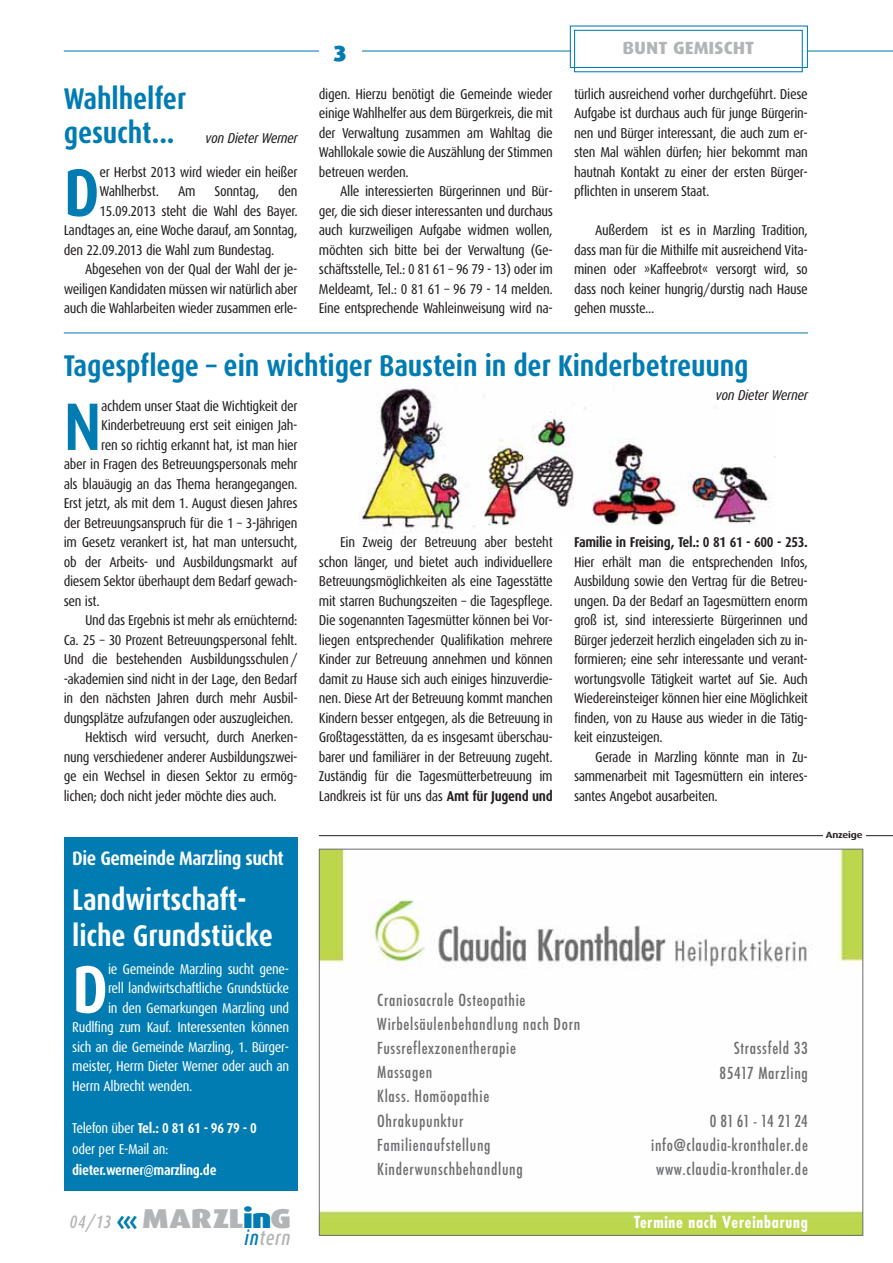
<style>
.page{position:relative;width:893px;height:1263px;background:#fff}
.page>*{position:absolute;margin:0;border:0;box-sizing:border-box;transform-origin:0 0}
.t1{font:700 67.2px "Dax Condensed";color:#007cb2}
.t2{font:700 67.2px "Dax Condensed";color:#fff}
.t3{font:700 30px "Dax Condensed";letter-spacing:-.005em;color:#007cb2}
.t4{font:700 30px/36px "Dax Condensed";letter-spacing:-.005em;color:#fff}
.t5{font:900 27.3px "Dax Wide";letter-spacing:-.015em;color:#b2b4b6}
.t6{font:22.5px "Dax Bold Caps";letter-spacing:-.03em;color:#b2b4b6}
.t7{font:22.5px "Dax Black Caps";color:#007cb2}
.t8{font:italic 500 20.7px "Dax Condensed";letter-spacing:.045em;color:#b2b4b6;scale:.91 1}
.t9{font:700 19.5px "Dax Condensed";letter-spacing:-.025em;color:#fff}
.t10{font:500 condensed 16.2px/24.2px "Futura";letter-spacing:.04em;color:#6d6e70;text-align:right}
.t11{font:700 condensed 16.2px "Futura";letter-spacing:.05em;color:#fff}
.t12{font:14.25px/19.5px "Dax Condensed";letter-spacing:-.025em;color:#231f20;text-align:justify}
.t13{font:14.25px/21px "Dax Condensed";letter-spacing:-.025em;color:#fff}
.t14{font:italic 14.25px "Dax Condensed";letter-spacing:-.025em;color:#231f20}
.t15{font:700 14.25px "Dax Condensed";letter-spacing:-.025em;color:#231f20}
.t16{font:700 14.25px "Dax Condensed";letter-spacing:-.025em;color:#fff}
.t17{font:700 9px "Dax Wide";letter-spacing:-.02em;color:#231f20}
.s1{font-weight:700;font-style:normal;font-size:30px;color:#007cb2}
.s2{font-weight:700}
.s3{font-family:"Dax Condensed";font-weight:500;font-style:italic;font-size:18px}
.s4{font-weight:700;font-size:28.5px;color:#007cb2}
.s5{color:#007cb2}
</style>
<div class="page">
<img style="left:361px;top:388px;width:415px;height:146px">
<hr style="left:64px;top:50px;width:829px;height:2px;background:#007cb2">
<svg style="left:569px;top:25px;width:239px;height:48px"></svg>
<div style="left:319px;top:30px;width:42px;height:42px;background:#fff"></div>
<hr style="left:64px;top:333px;width:744px;height:1px;background:#007cb2">
<img style="left:321px;top:851px;width:540px;height:383px">
<hr style="left:319px;top:835px;width:574px;height:1px;background:#231f20">
<div style="left:823px;top:831px;width:42px;height:11px;background:#fff"></div>
<div style="left:64px;top:837px;width:234px;height:354px;background:#007cb2"></div>
<h2 class="t3" style="left:64px;top:83px;width:124px">Wahlhelfer</h2>
<p class="t14" style="left:64px;top:131px;width:235px"><span class="s1">gesucht...</span> von Dieter Werner</p>
<h1 class="t1" style="left:64px;top:159px;width:37px">D</h1>
<p class="t12" style="left:100px;top:163px;width:200px">er Herbst 2013 wird wieder ein heißer<br>Wahlherbst.</p>
<p class="t12" style="left:178px;top:182px;width:19px">Am</p>
<p class="t12" style="left:215px;top:182px;width:46px">Sonntag,</p>
<p class="t12" style="left:278px;top:182px;width:21px">den</p>
<p class="t12" style="left:100px;top:202px;width:200px">15.09.2013 steht die Wahl des Bayer.</p>
<p class="t12" style="left:64px;top:221px;width:235px">Landtages an, eine Woche darauf, am Sonntag,</p>
<p class="t12" style="left:64px;top:241px;width:212px">den 22.09.2013 die Wahl zum Bundestag.</p>
<p class="t12" style="left:85px;top:260px;width:214px">Abgesehen von der Qual der Wahl der je-</p>
<p class="t12" style="left:64px;top:280px;width:235px">weiligen Kandidaten müssen wir natürlich aber</p>
<p class="t12" style="left:64px;top:299px;width:235px">auch die Wahlarbeiten wieder zusammen erle-</p>
<h3 class="t7" style="left:334px;top:37px;width:14px">3</h3>
<h3 class="t6" style="left:622px;top:33px;width:134px">bunt gemischt</h3>
<p class="t12" style="left:319px;top:85px;width:235px">digen. Hierzu benötigt die Gemeinde wieder einige Wahlhelfer aus dem Bürgerkreis, die mit der Verwaltung zusammen am Wahltag die Wahllokale sowie die Auszählung der Stimmen betreuen werden.</p>
<p class="t12" style="left:319px;top:182px;width:235px;text-indent:21px">Alle interessierten Bürgerinnen und Bür&shy;ger, die sich dieser interessanten und durchaus auch kurzweiligen Aufgabe widmen wollen, möchten sich bitte bei der Verwaltung (Ge&shy;schäftsstelle, Tel.: 0 81 61 – 96 79 - 13) oder im Meldeamt, Tel.: 0 81 61 – 96 79 - 14 melden.<br>Eine entsprechende Wahleinweisung wird na-</p>
<p class="t12" style="left:574px;top:85px;width:235px">türlich ausreichend vorher durchgeführt. Diese Aufgabe ist durchaus auch für junge Bürgerin&shy;nen und Bürger interessant, die auch zum er&shy;sten Mal wählen dürfen; hier bekommt man hautnah Kontakt zu einer der ersten Bürger&shy;pflichten in unserem Staat.</p>
<p class="t12" style="left:574px;top:221px;width:235px;text-indent:21px">Außerdem ist es in Marzling Tradition, dass man für die Mithilfe mit ausreichend Vita&shy;minen oder »Kaffeebrot« versorgt wird, so dass noch keiner hungrig/durstig nach Hause gehen musste...</p>
<h2 class="t3" style="left:64px;top:351px;width:686px">Tagespflege – ein wichtiger Baustein in der Kinderbetreuung</h2>
<p class="t14" style="left:716px;top:388px;width:94px">von Dieter Werner</p>
<h1 class="t1" style="left:64px;top:393px;width:39px">N</h1>
<p class="t12" style="left:101px;top:397px;width:198px">achdem unser Staat die Wichtigkeit der</p>
<p class="t12" style="left:101px;top:416px;width:198px">Kinderbetreuung erst seit einigen Jah-</p>
<p class="t12" style="left:101px;top:436px;width:198px">ren so richtig erkannt hat, ist man hier</p>
<p class="t12" style="left:64px;top:455px;width:235px">aber in Fragen des Betreuungspersonals mehr</p>
<p class="t12" style="left:64px;top:475px;width:235px">als blauäugig an das Thema herangegangen.</p>
<p class="t12" style="left:64px;top:494px;width:235px">Erst jetzt, als mit dem 1. August diesen Jahres</p>
<p class="t12" style="left:64px;top:514px;width:235px">der Betreuungsanspruch für die 1 – 3-Jährigen</p>
<p class="t12" style="left:64px;top:533px;width:235px">im Gesetz verankert ist, hat man untersucht,</p>
<p class="t12" style="left:64px;top:553px;width:235px">ob der Arbeits- und Ausbildungsmarkt auf</p>
<p class="t12" style="left:64px;top:572px;width:235px">diesem Sektor überhaupt dem Bedarf gewach-</p>
<p class="t12" style="left:64px;top:592px;width:38px">sen ist.</p>
<p class="t12" style="left:85px;top:611px;width:214px">Und das Ergebnis ist mehr als ernüchternd:</p>
<p class="t12" style="left:64px;top:631px;width:235px">Ca. 25 – 30 Prozent Betreuungspersonal fehlt.</p>
<p class="t12" style="left:64px;top:650px;width:235px">Und die bestehenden Ausbildungsschulen/</p>
<p class="t12" style="left:64px;top:670px;width:235px">-akademien sind nicht in der Lage, den Bedarf</p>
<p class="t12" style="left:64px;top:689px;width:235px">in den nächsten Jahren durch mehr Ausbil-</p>
<p class="t12" style="left:64px;top:709px;width:231px">dungsplätze aufzufangen oder auszugleichen.</p>
<p class="t12" style="left:85px;top:728px;width:214px">Hektisch wird versucht, durch Anerken-</p>
<p class="t12" style="left:64px;top:748px;width:235px">nung verschiedener anderer Ausbildungszwei-</p>
<p class="t12" style="left:64px;top:767px;width:235px">ge ein Wechsel in diesen Sektor zu ermög-</p>
<p class="t12" style="left:64px;top:787px;width:214px">lichen; doch nicht jeder möchte dies auch.</p>
<p class="t12" style="left:319px;top:533px;width:235px;text-indent:21px">Ein Zweig der Betreuung aber besteht schon länger, und bietet auch individuellere Betreuungsmöglichkeiten als eine Tagesstätte mit starren Buchungszeiten – die Tagespflege.<br>Die sogenannten Tagesmütter können bei Vor&shy;liegen entsprechender Qualifikation mehrere Kinder zur Betreuung annehmen und können damit zu Hause sich auch einiges hinzuverdie&shy;nen. Diese Art der Betreuung kommt manchen Kindern besser entgegen, als die Betreuung in Großtagesstätten, da es insgesamt überschau&shy;barer und familiärer in der Betreuung zugeht.<br>Zuständig für die Tagesmütterbetreuung im Landkreis ist für uns das <span class="s2">Amt für Jugend und</span></p>
<p class="t15" style="left:574px;top:535px;width:235px">Familie in Freising, Tel.: 0 81 61 - 600 - 253.</p>
<p class="t12" style="left:574px;top:553px;width:235px">Hier erhält man die entsprechenden Infos, Ausbildung sowie den Vertrag für die Betreu&shy;ungen. Da der Bedarf an Tagesmüttern enorm groß ist, sind interessierte Bürgerinnen und Bürger jederzeit herzlich eingeladen sich zu in&shy;formieren; eine sehr interessante und verant&shy;wortungsvolle Tätigkeit wartet auf Sie. Auch Wiedereinsteiger können hier eine Möglichkeit finden, von zu Hause aus wieder in die Tätig&shy;keit einzusteigen.</p>
<p class="t12" style="left:574px;top:748px;width:235px;text-indent:21px">Gerade in Marzling könnte man in Zu&shy;sammenarbeit mit Tagesmüttern ein interes&shy;santes Angebot ausarbeiten.</p>
<h3 class="t9" style="left:72px;top:849px;width:213px">Die Gemeinde Marzling sucht</h3>
<h2 class="t4" style="left:72px;top:883px;width:202px">Landwirtschaft&shy;liche Grundstücke</h2>
<h1 class="t2" style="left:72px;top:956px;width:37px">D</h1>
<p class="t13" style="left:108px;top:959px;width:183px">ie Gemeinde Marzling sucht gene-</p>
<p class="t13" style="left:108px;top:978px;width:183px">rell landwirtschaftliche Grundstücke</p>
<p class="t13" style="left:108px;top:998px;width:183px">in den Gemarkungen Marzling und</p>
<p class="t13" style="left:72px;top:1017px;width:218px">Rudlfing zum Kauf. Interessenten können</p>
<p class="t13" style="left:72px;top:1037px;width:218px">sich an die Gemeinde Marzling, 1. Bürger-</p>
<p class="t13" style="left:72px;top:1056px;width:218px">meister, Herrn Dieter Werner oder auch an</p>
<p class="t13" style="left:72px;top:1076px;width:122px">Herrn Albrecht wenden.</p>
<p class="t13" style="left:72px;top:1118px;width:186px">Telefon über <span class="s2">Tel.: 0 81 61 - 96 79 - 0 </span>oder per E-Mail an:</p>
<p class="t16" style="left:72px;top:1163px;width:146px">dieter.werner@marzling.de</p>
<h3 class="t5" style="left:70px;top:1209px;width:223px"><span class="s3">04/13</span> <span class="s4">‹‹‹</span> MARZL<span class="s5">in</span>G</h3>
<h3 class="t8" style="left:244px;top:1226px;width:52px"><span class="s5">in</span>tern</h3>
<p class="t10" style="left:377px;top:989px;width:204px;text-align:left">Craniosacrale Osteopathie<br>Wirbelsäulenbehandlung nach Dorn<br>Fussreflexzonentherapie<br>Massagen<br>Klass. Homöopathie<br>Ohrakupunktur<br>Familienaufstellung<br>Kinderwunschbehandlung</p>
<p class="t10" style="left:719px;top:1037px;width:90px">Strassfeld 33<br>85417 Marzling</p>
<p class="t10" style="left:651px;top:1110px;width:158px">08161-142124 info@claudia-kronthaler.de www.claudia-kronthaler.de</p>
<p class="t11" style="left:634px;top:1213px;width:176px">Termine nach Vereinbarung</p>
<p class="t17" style="left:826px;top:829px;width:38px">Anzeige</p>
</div>
